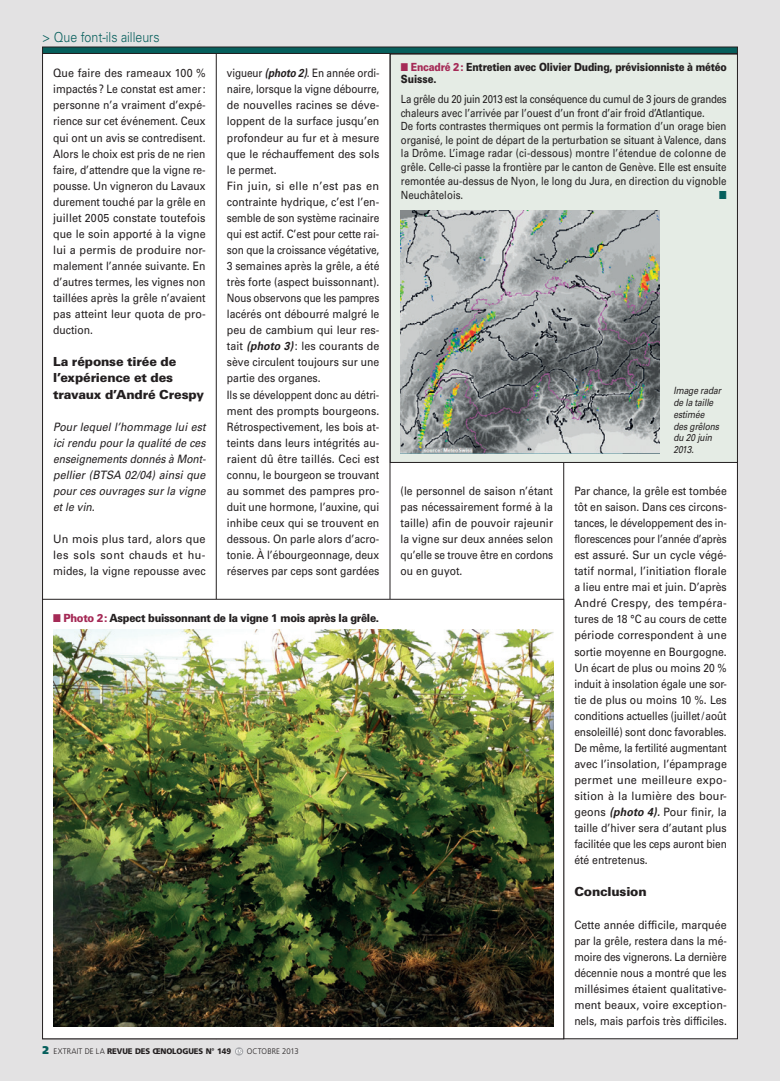
<style>
.page{position:relative;width:780px;height:1081px;background:#e3e2e3}
.page>*{position:absolute;margin:0;border:0;box-sizing:border-box;transform-origin:0 0}
.t1{font:300 13.75px "Univers";color:#065f5c;scale:.9 1}
.t2{font:900 12.5px/16.1px "Univers";letter-spacing:-.015em;color:#231f20}
.t3{font:11.5px/16px "Univers";color:#231f20;scale:.87 1}
.t4{font:11.5px/16px "Univers";color:#231f20;text-align:justify;scale:.9 1}
.t5{font:11.5px/16px "Univers";color:#231f20;text-align:justify;scale:.93 1}
.t6{font:11.5px/16px "Univers";color:#231f20;text-align:justify;scale:.92 1}
.t7{font:italic 11.5px/16px "Univers";color:#231f20;text-align:justify;scale:.91 1}
.t8{font:11.5px/16px "Univers";color:#231f20;text-align:justify;scale:.94 1}
.t9{font:11.5px "Zapf Dingbats";color:#065f5c;scale:.85 1}
.t10{font:11.25px/13.6px "Univers";letter-spacing:-.005em;color:#231f20;scale:.86 1}
.t11{font:900 11.25px/11.9px "Univers";letter-spacing:-.02em;color:#231f20;scale:.85 1}
.t12{font:900 11.25px "Univers";letter-spacing:-.02em;color:#231f20;scale:.9 1}
.t13{font:italic 10px/11.9px "Univers";letter-spacing:-.015em;color:#231f20;scale:.85 1}
.t14{font:900 8.12px "Frutiger";letter-spacing:-.01em;color:#231f20;scale:.95 1}
.t15{font:300 8.12px "Frutiger";letter-spacing:.01em;color:#231f20;scale:.95 1}
.s1{font-weight:700;font-style:italic}
.s2{color:#a52a56}
.s3{font-size:11.25px;color:#065f5c}
.s4{font-weight:300}
</style>
<div class="page">
<div style="left:42px;top:53px;width:695px;height:986px;background:#fff;border:1px solid #231f20"></div>
<div style="left:42px;top:47px;width:695px;height:7px;background:#065f5c;border:1px solid #231f20"></div>
<hr style="left:563px;top:53px;width:1px;height:986px;background:#231f20">
<hr style="left:389px;top:53px;width:1px;height:986px;background:#231f20">
<hr style="left:216px;top:53px;width:1px;height:986px;background:#231f20">
<svg style="left:235px;top:1047px;width:8px;height:8px"></svg>
<svg style="left:236px;top:1049px;width:6px;height:4px"></svg>
<div style="left:390px;top:54px;width:347px;height:408px;background:#e5ece5"></div>
<div style="left:390px;top:54px;width:347px;height:409px;border:1px solid #231f20"></div>
<img style="left:400px;top:211px;width:259px;height:242px">
<div style="left:43px;top:599px;width:520px;height:440px;background:#fff"></div>
<img style="left:53px;top:629px;width:500px;height:397px">
<p class="t1" style="left:42px;top:29px;width:132px">&gt; Que font-ils ailleurs</p>
<p class="t5" style="left:53px;top:65px;width:165px">Que faire des rameaux 100 % impactés? Le constat est amer: personne n’a vraiment d’expé&shy;rience sur cet événement. Ceux qui ont un avis se contredisent.<br>Alors le choix est pris de ne rien faire, d’attendre que la vigne re&shy;pousse. Un vigneron du Lavaux durement touché par la grêle en juillet 2005 constate toutefois que le soin apporté à la vigne lui a permis de produire nor&shy;malement l’année suivante. En d’autres termes, les vignes non taillées après la grêle n’avaient pas atteint leur quota de pro&shy;duction.</p>
<p class="t2" style="left:53px;top:354px;width:152px">La réponse tirée de l’expérience et des travaux d’André Crespy</p>
<p class="t7" style="left:53px;top:419px;width:169px">Pour lequel l’hommage lui est ici rendu pour la qualité de ces enseignements donnés à Mont&shy;pellier (BTSA 02/04) ainsi que pour ces ouvrages sur la vigne et le vin.</p>
<p class="t8" style="left:53px;top:531px;width:164px">Un mois plus tard, alors que les sols sont chauds et hu&shy;mides, la vigne repousse avec</p>
<p class="t3" style="left:227px;top:65px;width:177px">vigueur <span class="s1">(photo 2)</span>. En année ordi&shy;naire, lorsque la vigne débourre, de nouvelles racines se déve&shy;loppent de la surface jusqu’en profondeur au fur et à mesure que le réchauffement des sols le permet.<br>Fin juin, si elle n’est pas en contrainte hydrique, c’est l’en&shy;semble de son système racinaire qui est actif. C’est pour cette rai&shy;son que la croissance végétative,<br>3 semaines après la grêle, a été très forte (aspect buissonnant).<br>Nous observons que les pampres lacérés ont débourré malgré le peu de cambium qui leur res&shy;tait <span class="s1">(photo 3)</span>: les courants de sève circulent toujours sur une partie des organes.<br>Ils se développent donc au détri&shy;ment des prompts bourgeons.<br>Rétrospectivement, les bois at&shy;teints dans leurs intégrités au&shy;raient dû être taillés. Ceci est connu, le bourgeon se trouvant au sommet des pampres pro&shy;duit une hormone, l’auxine, qui inhibe ceux qui se trouvent en dessous. On parle alors d’acro&shy;tonie. À l’ébourgeonnage, deux réserves par ceps sont gardées</p>
<p class="t12" style="left:63px;top:611px;width:352px"><span class="s2">Photo 2:</span> Aspect buissonnant de la vigne 1 mois après la grêle.</p>
<p class="t14" style="left:43px;top:1046px;width:200px"><span class="s3">2</span> <span class="s4">EXTRAIT DE LA</span> REVUE DES ŒNOLOGUES N° 149</p>
<p class="t15" style="left:247px;top:1047px;width:56px">OCTOBRE 2013</p>
<p class="t11" style="left:401px;top:61px;width:385px;text-indent:10px"><span class="s2">Encadré 2:</span> Entretien avec Olivier Duding, prévisionniste à météo<br>Suisse.</p>
<p class="t10" style="left:401px;top:92px;width:380px">La grêle du 20 juin 2013 est la conséquence du cumul de 3 jours de grandes chaleurs avec l’arrivée par l’ouest d’un front d’air froid d’Atlantique.<br>De forts contrastes thermiques ont permis la formation d’un orage bien organisé, le point de départ de la perturbation se situant à Valence, dans la Drôme. L’image radar (ci-dessous) montre l’étendue de colonne de grêle. Celle-ci passe la frontière par le canton de Genève. Elle est ensuite remontée au-dessus de Nyon, le long du Jura, en direction du vignoble Neuchâtelois.</p>
<p class="t9" style="left:719px;top:189px;width:9px">■</p>
<p class="t4" style="left:400px;top:483px;width:171px">(le personnel de saison n’étant pas nécessairement formé à la taille) afin de pouvoir rajeunir la vigne sur deux années selon qu’elle se trouve être en cordons ou en guyot.</p>
<p class="t13" style="left:673px;top:384px;width:57px">Image radar de la taille estimée<br>des grêlons du 20 juin<br>2013.</p>
<p class="t4" style="left:574px;top:483px;width:171px">Par chance, la grêle est tombée tôt en saison. Dans ces circons&shy;tances, le développement des in&shy;florescences pour l’année d’après est assuré. Sur un cycle végé&shy;tatif normal, l’initiation florale a lieu entre mai et juin. D’après André Crespy, des tempéra&shy;tures de 18 °C au cours de cette période correspondent à une sortie moyenne en Bourgogne.<br>Un écart de plus ou moins 20 % induit à insolation égale une sor&shy;tie de plus ou moins 10 %. Les conditions actuelles (juillet/août ensoleillé) sont donc favorables.<br>De même, la fertilité augmentant avec l’insolation, l’épamprage permet une meilleure expo&shy;sition à la lumière des bour&shy;geons <span class="s1">(photo 4).</span> Pour finir, la taille d’hiver sera d’autant plus facilitée que les ceps auront bien été entretenus.</p>
<p class="t2" style="left:574px;top:884px;width:74px">Conclusion</p>
<p class="t6" style="left:574px;top:916px;width:167px">Cette année difficile, marquée par la grêle, restera dans la mé&shy;moire des vignerons. La dernière décennie nous a montré que les millésimes étaient qualitative&shy;ment beaux, voire exception&shy;nels, mais parfois très difficiles.</p>
</div>
